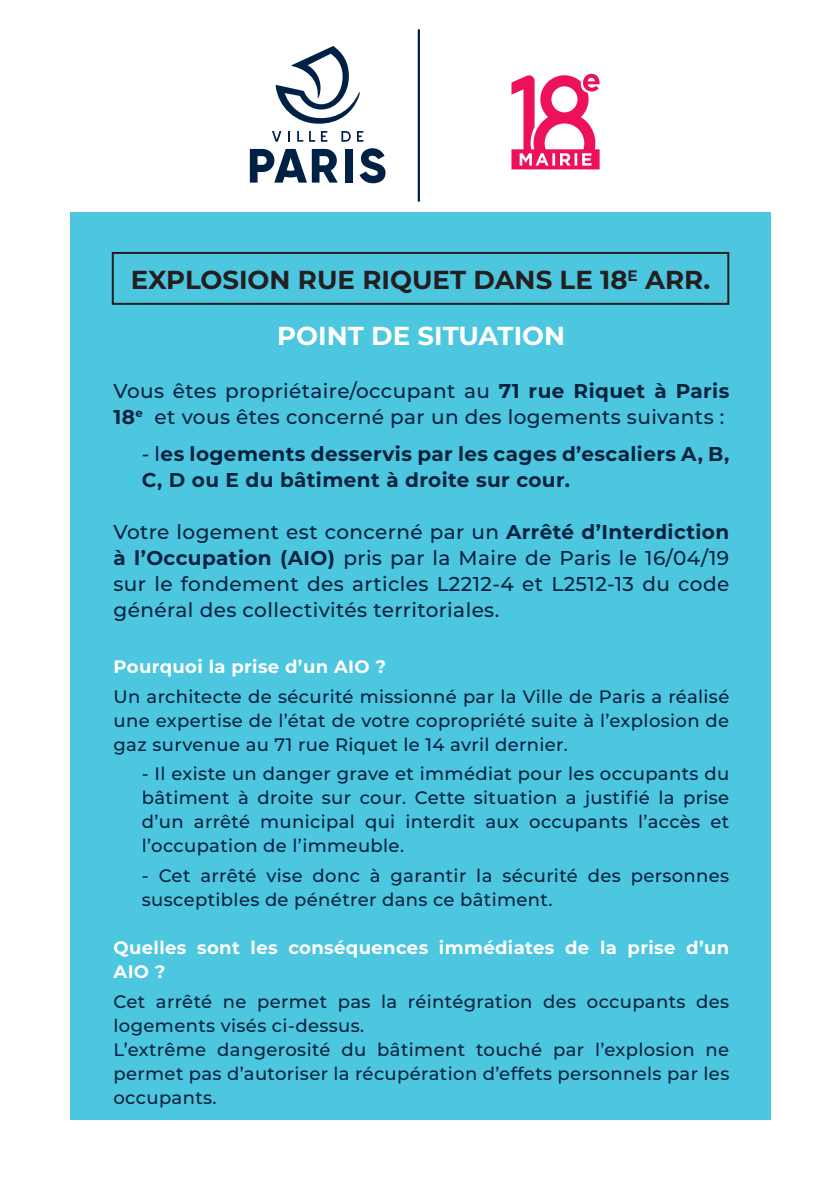
<style>
.page{position:relative;width:840px;height:1191px;background:#fff}
.page>*{position:absolute;margin:0;border:0;box-sizing:border-box;transform-origin:0 0}
.t1{font:700 26px "Montserrat";color:#231f20}
.t2{font:700 26px "Montserrat";color:#fff}
.t3{font:500 20px/26px "Montserrat";letter-spacing:.02em;color:#06223f}
.t4{font:700 20px/26px "Montserrat";letter-spacing:.02em;color:#04223e}
.t5{font:500 18px/24px "Montserrat";letter-spacing:.02em;color:#06223f;text-align:justify}
.t6{font:700 18px/24px "Montserrat";letter-spacing:.02em;color:#fff}
.s1{font-weight:700;color:#04223e}
.s2{font-weight:500;color:#06223f}
.s3{font-weight:700}
</style>
<div class="page">
<div style="left:70px;top:213px;width:700px;height:907px;background:#4dc6df"></div>
<div style="left:112px;top:252px;width:617px;height:53px;border:2px solid #231f20"></div>
<div style="left:345px;top:149px;width:7px;height:34px;background:#002146"></div>
<svg style="left:250px;top:149px;width:87px;height:34px"></svg>
<svg style="left:359px;top:148px;width:26px;height:35px"></svg>
<svg style="left:272px;top:131px;width:9px;height:11px"></svg>
<svg style="left:297px;top:131px;width:6px;height:11px"></svg>
<svg style="left:309px;top:131px;width:6px;height:11px"></svg>
<svg style="left:341px;top:131px;width:9px;height:11px"></svg>
<svg style="left:357px;top:131px;width:6px;height:11px"></svg>
<svg style="left:321px;top:131px;width:6px;height:11px"></svg>
<svg style="left:275px;top:46px;width:85px;height:78px"></svg>
<hr style="left:417px;top:29px;width:3px;height:172px;background:#002146">
<svg style="left:511px;top:74px;width:88px;height:95px"></svg>
<p class="t1" style="left:131px;top:261px;width:580px">EXPLOSION RUE RIQUET DANS LE 18<sup>E</sup> ARR.</p>
<p class="t2" style="left:277px;top:317px;width:289px">POINT DE SITUATION</p>
<p class="t3" style="left:113px;top:377px;width:617px">Vous êtes propriétaire/occupant au <span class="s1">71 rue Riquet à Paris<br>18</span><sup>e</sup> et vous êtes concerné par un des logements suivants :</p>
<p class="t4" style="left:142px;top:440px;width:588px"><span class="s2">- l</span>es logements desservis par les cages d’escaliers A, B,<br>C, D ou E du bâtiment à droite sur cour.</p>
<p class="t3" style="left:113px;top:518px;width:617px;text-align:justify">Votre logement est concerné par un <span class="s3">Arrêté d’Interdiction à l’Occupation (AIO)</span> pris par la Maire de Paris le 16/04/19 sur le fondement des articles L2212-4 et L2512-13 du code général des collectivités territoriales.</p>
<p class="t6" style="left:113px;top:654px;width:274px">Pourquoi la prise d’un AIO ?</p>
<p class="t5" style="left:113px;top:683px;width:617px">Un architecte de sécurité missionné par la Ville de Paris a réalisé une expertise de l’état de votre copropriété suite à l’explosion de gaz survenue au 71 rue Riquet le 14 avril dernier.</p>
<p class="t5" style="left:142px;top:761px;width:588px">- Il existe un danger grave et immédiat pour les occupants du bâtiment à droite sur cour. Cette situation a justifié la prise d’un arrêté municipal qui interdit aux occupants l’accès et l’occupation de l’immeuble.</p>
<p class="t5" style="left:142px;top:863px;width:588px">- Cet arrêté vise donc à garantir la sécurité des personnes susceptibles de pénétrer dans ce bâtiment.</p>
<p class="t6" style="left:113px;top:935px;width:617px">Quelles sont les conséquences immédiates de la prise d’un<br>AIO ?</p>
<p class="t5" style="left:113px;top:988px;width:617px">Cet arrêté ne permet pas la réintégration des occupants des logements visés ci-dessus.</p>
<p class="t5" style="left:113px;top:1036px;width:617px">L’extrême dangerosité du bâtiment touché par l’explosion ne permet pas d’autoriser la récupération d’effets personnels par les occupants.</p>
</div>
